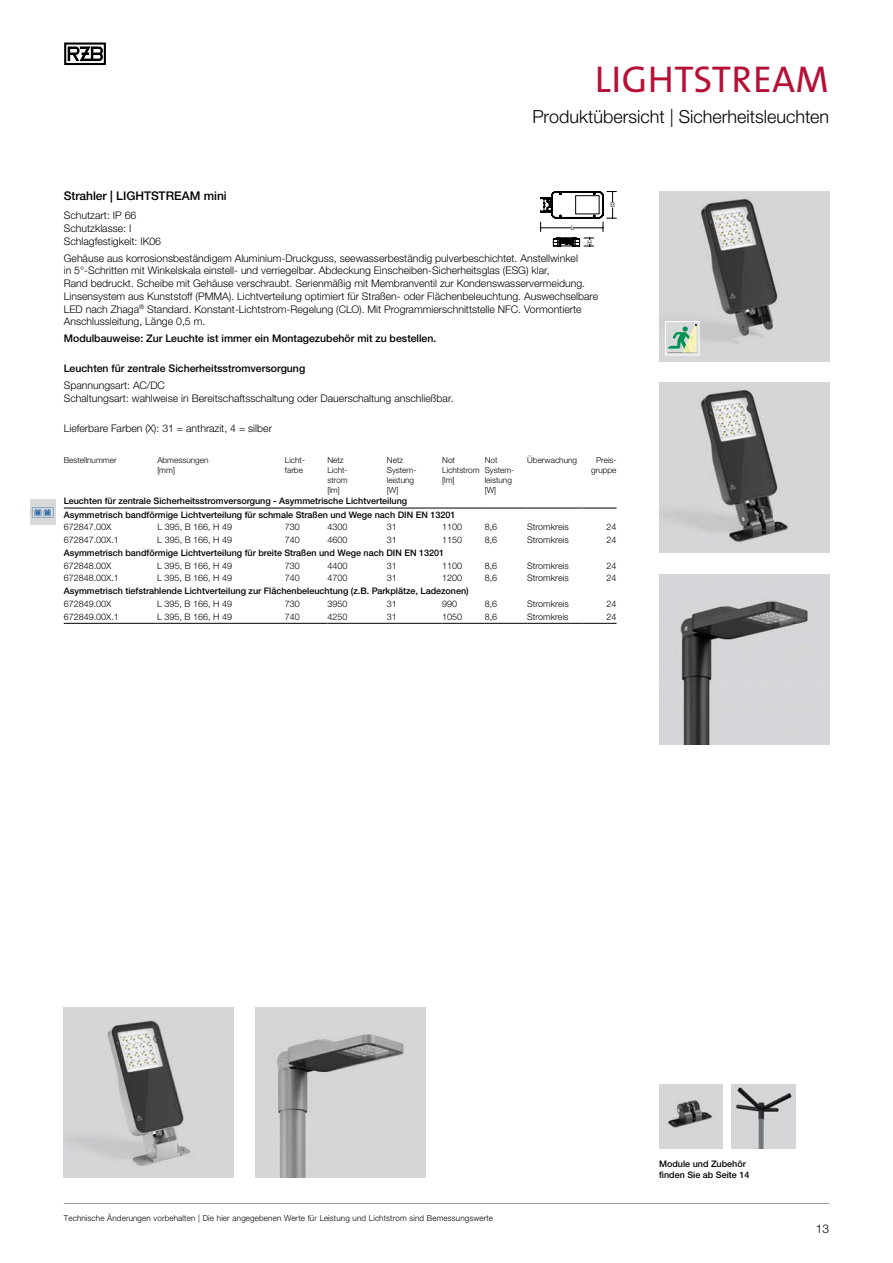
<style>
.page{position:relative;width:893px;height:1263px;background:#fff}
.page>*{position:absolute;margin:0;border:0;box-sizing:border-box;transform-origin:0 0}
.t1{font:37.5px "The Sans B W5 Plain";letter-spacing:.015em;color:#b51136}
.t2{font:300 18px "Helvetica Neue LTW1 G";color:#000}
.t3{font:500 12px "Helvetica Neue LTW1 G";color:#000}
.t4{font:300 12px "Helvetica Neue LTW1 G";color:#000}
.t5{font:300 10.5px/12.8px "Helvetica Neue LTW1 G";color:#000}
.t6{font:500 10.5px "Helvetica Neue LTW1 G";color:#000}
.t7{font:500 9px/13.2px "Helvetica Neue LTW1 G";color:#000}
.t8{font:300 9px "Helvetica Neue LTW1 G";color:#000}
.t9{font:300 8.25px/9.9px "Helvetica Neue LTW1 G";color:#000}
.t10{font:300 8.25px "Helvetica Neue LTW1 G";letter-spacing:.02em;color:#000}
.t11{font:300 6.75px "Helvetica Neue LTW1 G";color:#000;scale:.92 1}
.t12{font:300 6.75px "Helvetica Neue LTW1 G";color:#000}
</style>
<div class="page">
<img style="left:64px;top:1008px;width:170px;height:170px">
<img style="left:255px;top:1008px;width:170px;height:170px">
<img style="left:659px;top:191px;width:170px;height:170px">
<div style="left:30px;top:500px;width:25px;height:25px;background:#d8dada"></div>
<svg style="left:32px;top:507px;width:21px;height:10px"></svg>
<img style="left:659px;top:383px;width:170px;height:170px">
<img style="left:659px;top:574px;width:170px;height:170px">
<img style="left:659px;top:1084px;width:64px;height:64px">
<img style="left:731px;top:1084px;width:64px;height:64px">
<div style="left:665px;top:321px;width:34px;height:34px;background:#d8dada"></div>
<svg style="left:668px;top:324px;width:29px;height:29px"></svg>
<div style="left:665px;top:321px;width:34px;height:34px;border:1px solid #fff"></div>
<hr style="left:64px;top:508px;width:93px;height:1px;background:#000">
<hr style="left:157px;top:508px;width:128px;height:1px;background:#000">
<hr style="left:285px;top:508px;width:42px;height:1px;background:#000">
<hr style="left:327px;top:508px;width:60px;height:1px;background:#000">
<hr style="left:387px;top:508px;width:55px;height:1px;background:#000">
<hr style="left:442px;top:508px;width:43px;height:1px;background:#000">
<hr style="left:485px;top:508px;width:42px;height:1px;background:#000">
<hr style="left:527px;top:508px;width:56px;height:1px;background:#000">
<hr style="left:583px;top:508px;width:34px;height:1px;background:#000">
<hr style="left:64px;top:623px;width:93px;height:1px;background:#000">
<hr style="left:157px;top:623px;width:128px;height:1px;background:#000">
<hr style="left:285px;top:623px;width:42px;height:1px;background:#000">
<hr style="left:327px;top:623px;width:60px;height:1px;background:#000">
<hr style="left:387px;top:623px;width:55px;height:1px;background:#000">
<hr style="left:442px;top:623px;width:43px;height:1px;background:#000">
<hr style="left:485px;top:623px;width:42px;height:1px;background:#000">
<hr style="left:527px;top:623px;width:56px;height:1px;background:#000">
<hr style="left:583px;top:623px;width:34px;height:1px;background:#000">
<svg style="left:64px;top:43px;width:42px;height:22px"></svg>
<hr style="left:64px;top:1203px;width:765px;height:1px;background:#9d9e9e">
<svg style="left:540px;top:191px;width:77px;height:56px"></svg>
<h1 class="t1" style="left:595px;top:55px;width:236px">LIGHTSTREAM</h1>
<h2 class="t2" style="left:533px;top:106px;width:298px">Produktübersicht | Sicherheitsleuchten</h2>
<p class="t3" style="left:64px;top:188px;width:165px">Strahler | LIGHTSTREAM mini</p>
<p class="t5" style="left:64px;top:209px;width:99px">Schutzart: IP 66<br>Schutzklasse: I<br>Schlagfestigkeit: IK06</p>
<p class="t5" style="left:64px;top:251px;width:536px">Gehäuse aus korrosionsbeständigem Aluminium-Druckguss, seewasserbeständig pulverbeschichtet. Anstellwinkel<br>in 5°-Schritten mit Winkelskala einstell- und verriegelbar. Abdeckung Einscheiben-Sicherheitsglas (ESG) klar,<br>Rand bedruckt. Scheibe mit Gehäuse verschraubt. Serienmäßig mit Membranventil zur Kondenswasservermeidung.<br>Linsensystem aus Kunststoff (PMMA). Lichtverteilung optimiert für Straßen- oder Flächenbeleuchtung. Auswechselbare LED nach Zhaga<sup>®</sup> Standard. Konstant-Lichtstrom-Regelung (CLO). Mit Programmierschnittstelle NFC. Vormontierte Anschlussleitung, Länge 0,5 m.</p>
<p class="t6" style="left:64px;top:332px;width:374px">Modulbauweise: Zur Leuchte ist immer ein Montagezubehör mit zu bestellen.</p>
<p class="t6" style="left:64px;top:362px;width:243px">Leuchten für zentrale Sicherheitsstromversorgung</p>
<p class="t5" style="left:64px;top:379px;width:391px">Spannungsart: AC/DC<br>Schaltungsart: wahlweise in Bereitschaftsschaltung oder Dauerschaltung anschließbar.</p>
<p class="t5" style="left:64px;top:421px;width:210px">Lieferbare Farben (X): 31 = anthrazit, 4 = silber</p>
<p class="t9" style="left:64px;top:455px;width:54px">Bestellnummer</p>
<p class="t9" style="left:157px;top:455px;width:53px">Abmessungen [mm]</p>
<p class="t9" style="left:285px;top:455px;width:22px">Licht&shy;farbe</p>
<p class="t9" style="left:327px;top:455px;width:22px">Netz<br>Licht&shy;strom [lm]</p>
<p class="t9" style="left:387px;top:455px;width:31px">Netz<br>System&shy;leistung [W]</p>
<p class="t9" style="left:442px;top:455px;width:39px">Not<br>Lichtstrom [lm]</p>
<p class="t9" style="left:485px;top:455px;width:31px">Not<br>System&shy;leistung [W]</p>
<p class="t9" style="left:527px;top:455px;width:51px">Überwachung</p>
<p class="t9" style="left:591px;top:455px;width:27px;text-align:center">Preis&shy;gruppe</p>
<p class="t7" style="left:64px;top:495px;width:393px">Leuchten für zentrale Sicherheitsstromversorgung - Asymmetrische Lichtverteilung<br>Asymmetrisch bandförmige Lichtverteilung für schmale Straßen und Wege nach DIN EN 13201</p>
<p class="t8" style="left:64px;top:522px;width:49px">672847.00X</p>
<p class="t8" style="left:157px;top:522px;width:76px">L 395, B 166, H 49</p>
<p class="t8" style="left:285px;top:522px;width:17px">730</p>
<p class="t8" style="left:327px;top:522px;width:22px">4300</p>
<p class="t8" style="left:387px;top:522px;width:12px">31</p>
<p class="t8" style="left:442px;top:522px;width:22px">1100</p>
<p class="t8" style="left:485px;top:522px;width:14px">8,6</p>
<p class="t8" style="left:527px;top:522px;width:43px">Stromkreis</p>
<p class="t8" style="left:607px;top:522px;width:12px">24</p>
<p class="t8" style="left:64px;top:534px;width:57px">672847.00X.1</p>
<p class="t8" style="left:157px;top:534px;width:76px">L 395, B 166, H 49</p>
<p class="t8" style="left:285px;top:534px;width:17px">740</p>
<p class="t8" style="left:327px;top:534px;width:22px">4600</p>
<p class="t8" style="left:387px;top:534px;width:12px">31</p>
<p class="t8" style="left:442px;top:534px;width:22px">1150</p>
<p class="t8" style="left:485px;top:534px;width:14px">8,6</p>
<p class="t8" style="left:527px;top:534px;width:43px">Stromkreis</p>
<p class="t8" style="left:607px;top:534px;width:12px">24</p>
<p class="t7" style="left:64px;top:546px;width:382px">Asymmetrisch bandförmige Lichtverteilung für breite Straßen und Wege nach DIN EN 13201</p>
<p class="t8" style="left:64px;top:560px;width:49px">672848.00X</p>
<p class="t8" style="left:157px;top:560px;width:76px">L 395, B 166, H 49</p>
<p class="t8" style="left:285px;top:560px;width:17px">730</p>
<p class="t8" style="left:327px;top:560px;width:22px">4400</p>
<p class="t8" style="left:387px;top:560px;width:12px">31</p>
<p class="t8" style="left:442px;top:560px;width:22px">1100</p>
<p class="t8" style="left:485px;top:560px;width:14px">8,6</p>
<p class="t8" style="left:527px;top:560px;width:43px">Stromkreis</p>
<p class="t8" style="left:606px;top:560px;width:12px">24</p>
<p class="t8" style="left:64px;top:573px;width:57px">672848.00X.1</p>
<p class="t8" style="left:157px;top:573px;width:76px">L 395, B 166, H 49</p>
<p class="t8" style="left:285px;top:573px;width:17px">740</p>
<p class="t8" style="left:327px;top:573px;width:22px">4700</p>
<p class="t8" style="left:387px;top:573px;width:12px">31</p>
<p class="t8" style="left:442px;top:573px;width:22px">1200</p>
<p class="t8" style="left:485px;top:573px;width:14px">8,6</p>
<p class="t8" style="left:527px;top:573px;width:43px">Stromkreis</p>
<p class="t8" style="left:606px;top:573px;width:12px">24</p>
<p class="t7" style="left:64px;top:584px;width:407px">Asymmetrisch tiefstrahlende Lichtverteilung zur Flächenbeleuchtung (z.B. Parkplätze, Ladezonen)</p>
<p class="t8" style="left:64px;top:598px;width:49px">672849.00X</p>
<p class="t8" style="left:157px;top:598px;width:76px">L 395, B 166, H 49</p>
<p class="t8" style="left:285px;top:598px;width:17px">730</p>
<p class="t8" style="left:327px;top:598px;width:22px">3950</p>
<p class="t8" style="left:387px;top:598px;width:12px">31</p>
<p class="t8" style="left:442px;top:598px;width:17px">990</p>
<p class="t8" style="left:485px;top:598px;width:14px">8,6</p>
<p class="t8" style="left:527px;top:598px;width:43px">Stromkreis</p>
<p class="t8" style="left:606px;top:598px;width:12px">24</p>
<p class="t8" style="left:64px;top:611px;width:57px">672849.00X.1</p>
<p class="t8" style="left:157px;top:611px;width:76px">L 395, B 166, H 49</p>
<p class="t8" style="left:285px;top:611px;width:17px">740</p>
<p class="t8" style="left:327px;top:611px;width:22px">4250</p>
<p class="t8" style="left:387px;top:611px;width:12px">31</p>
<p class="t8" style="left:442px;top:611px;width:22px">1050</p>
<p class="t8" style="left:485px;top:611px;width:14px">8,6</p>
<p class="t8" style="left:527px;top:611px;width:43px">Stromkreis</p>
<p class="t8" style="left:606px;top:611px;width:12px">24</p>
<p class="t12" style="left:610px;top:201px;width:6px">B</p>
<p class="t11" style="left:571px;top:223px;width:5px">L</p>
<p class="t10" style="left:64px;top:1213px;width:431px">Technische Änderungen vorbehalten | Die hier angegebenen Werte für Leistung und Lichtstrom sind Bemessungswerte</p>
<p class="t7" style="left:659px;top:1158px;width:92px;line-height:10.8px">Module und Zubehör finden Sie ab Seite 14</p>
<p class="t4" style="left:816px;top:1222px;width:15px">13</p>
</div>
